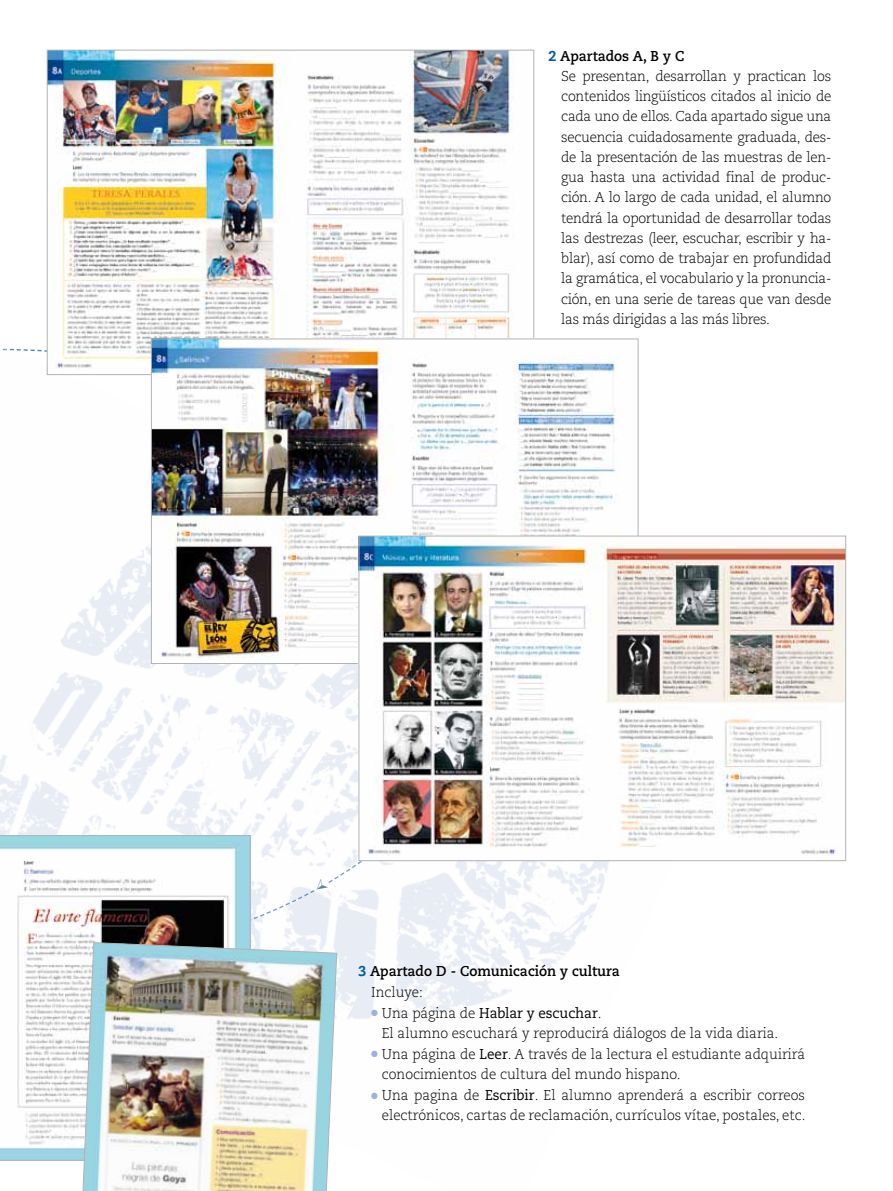
<style>
.page{position:relative;width:893px;height:1191px;background:#fff}
.page>*{position:absolute;margin:0;border:0;box-sizing:border-box;transform-origin:0 0}
.t1{font:300 14.25px/20.2px "Caecilia LT Std";letter-spacing:-.02em;color:#000;scale:.95 1}
.t2{font:300 14.25px/20.2px "Caecilia LT Std";color:#000;scale:.95 1}
.t3{font:700 14.25px/20.2px "Caecilia LT Std";color:#000;scale:.95 1}
.s1{font-weight:800;color:#005ea8}
.s2{font-weight:700}
.s3{font-weight:300}
.s4{color:#a0b1d7}
.s5{font-weight:400}
</style>
<div class="page">
<img style="left:0;top:314px;width:754px;height:847px">
<img style="left:49px;top:52px;width:483px;height:321px">
<img style="left:153px;top:340px;width:483px;height:322px">
<img style="left:360px;top:537px;width:484px;height:322px">
<div style="left:358px;top:535px;width:488px;height:326px;border:1px solid #b1b3b4"></div>
<svg style="left:0;top:835px;width:251px;height:325px"></svg>
<img style="left:79px;top:941px;width:259px;height:250px">
<svg style="left:312px;top:876px;width:19px;height:18px"></svg>
<p class="t1" style="left:561px;top:46px;width:286px;text-indent:-13px"><span class="s1">2</span> <span class="s2">Apartados A, B y C<br></span>Se presentan, desarrollan y practican los contenidos lingüísticos citados al inicio de cada uno de ellos. Cada apartado sigue una secuencia cuidadosamente graduada, des&shy;de la presentación de las muestras de len&shy;gua hasta una actividad final de produc&shy;ción. A lo largo de cada unidad, el alumno tendrá la oportunidad de desarrollar todas las destrezas (leer, escuchar, escribir y ha&shy;blar), así como de trabajar en profundidad la gramática, el vocabulario y la pronuncia&shy;ción, en una serie de tareas que van desde las más dirigidas a las más libres.</p>
<p class="t3" style="left:371px;top:961px;width:263px;text-indent:-13px"><span class="s1">3</span> Apartado D - Comunicación y cultura<br><span class="s3">Incluye:</span></p>
<p class="t2" style="left:382px;top:1002px;width:419px;text-indent:-11px"><span class="s4">●</span> Una página de <span class="s5">Hablar y escuchar</span>.<br>El alumno escuchará y reproducirá diálogos de la vida diaria.</p>
<p class="t2" style="left:382px;top:1044px;width:447px;text-indent:-11px"><span class="s4">●</span> Una página de <span class="s5">Leer</span>. A través de la lectura el estudiante adquirirá conocimientos de cultura del mundo hispano.</p>
<p class="t2" style="left:371px;top:1085px;width:459px;text-align:right"><span class="s4">●</span> Una pagina de <span class="s5">Escribir</span>. El alumno aprenderá a escribir correos electrónicos, cartas de reclamación, currículos vítae, postales, etc.</p>
</div>
